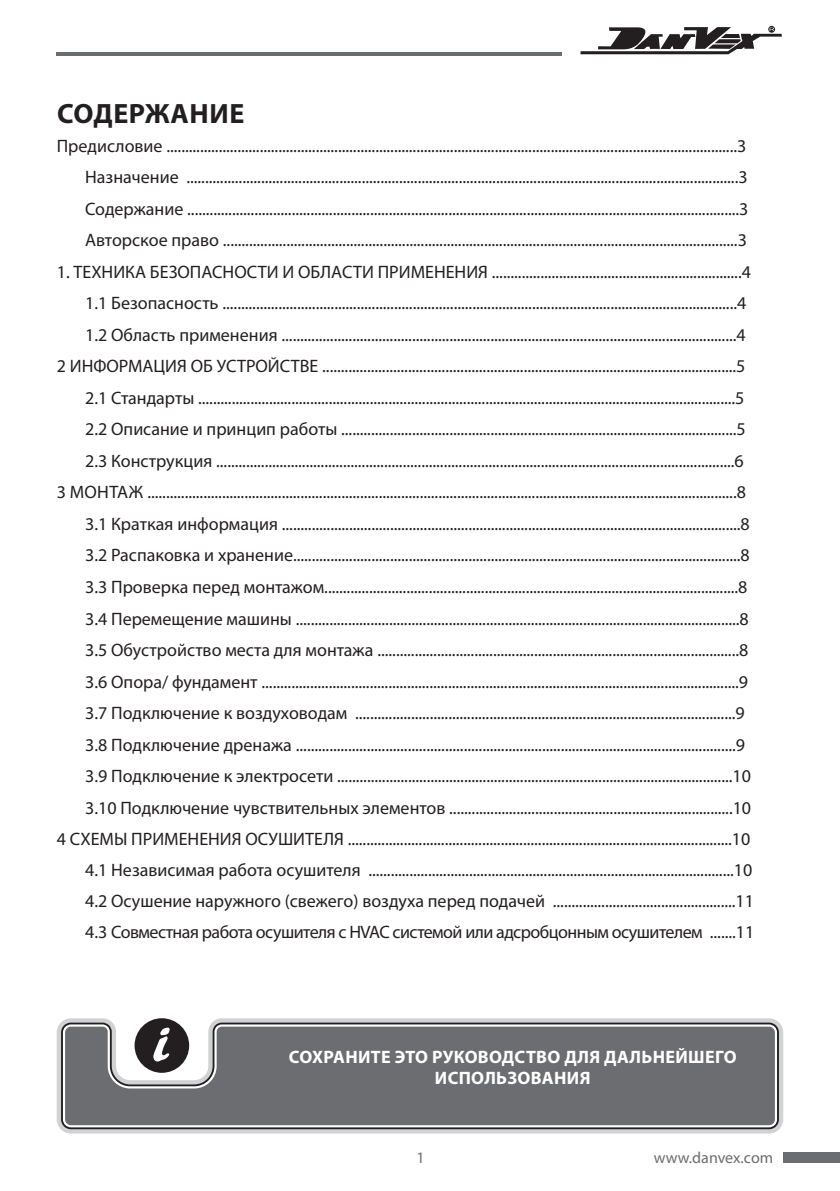
<style>
.page{position:relative;width:840px;height:1191px;background:#fff}
.page>*{position:absolute;margin:0;border:0;box-sizing:border-box;transform-origin:0 0}
.zagolovok{font:700 28px "Myriad Pro";letter-spacing:.02em;color:#231f20}
.soderjanie{font:18px "Myriad Pro";color:#231f20}
.soderjanie-2{font:18px "Myriad Pro";letter-spacing:-.03em;color:#231f20}
.zagolovok-2{font:700 18px/21.6px "Myriad Pro";letter-spacing:.02em;color:#fff;text-align:center}
.t1{font:16px "Myriad Pro";color:#6c6d70}
</style>
<div class="page">
<svg style="left:580px;top:26px;width:201px;height:28px"></svg>
<hr style="left:57px;top:52px;width:504px;height:3px;background:#6c6d70">
<div style="left:782px;top:1151px;width:57px;height:11px;background:#6c6d70"></div>
<svg style="left:57px;top:1018px;width:725px;height:115px;background:#cecfd1"></svg>
<svg style="left:61px;top:1022px;width:717px;height:107px;background:#5e5c5d"></svg>
<svg style="left:63px;top:1024px;width:713px;height:103px;background:#797a7c"></svg>
<div style="left:134px;top:1018px;width:55px;height:54px;background:#231f20;border-radius:50%"></div>
<svg style="left:153px;top:1027px;width:16px;height:34px"></svg>
<p class="zagolovok" style="left:57px;top:95px;width:189px">СОДЕРЖАНИЕ</p>
<p class="soderjanie" style="left:57px;top:135px;width:690px">Предисловие .........................................................................................................................................................3</p>
<p class="soderjanie" style="left:85px;top:166px;width:663px">Назначение ....................................................................................................................................................3</p>
<p class="soderjanie" style="left:85px;top:198px;width:664px">Содержание ....................................................................................................................................................3</p>
<p class="soderjanie" style="left:85px;top:229px;width:663px">Авторское право ..........................................................................................................................................3</p>
<p class="soderjanie" style="left:57px;top:261px;width:695px">1. ТЕХНИКА БЕЗОПАСНОСТИ И ОБЛАСТИ ПРИМЕНЕНИЯ ...................................................................4</p>
<p class="soderjanie" style="left:85px;top:292px;width:662px">1.1 Безопасность ..........................................................................................................................................4</p>
<p class="soderjanie" style="left:85px;top:324px;width:661px">1.2 Область применения ..........................................................................................................................4</p>
<p class="soderjanie" style="left:57px;top:355px;width:690px">2 ИНФОРМАЦИЯ ОБ УСТРОЙСТВЕ ...............................................................................................................5</p>
<p class="soderjanie" style="left:85px;top:387px;width:660px">2.1 Стандарты ................................................................................................................................................5</p>
<p class="soderjanie" style="left:85px;top:418px;width:661px">2.2 Описание и принцип работы ..........................................................................................................5</p>
<p class="soderjanie" style="left:85px;top:450px;width:660px">2.3 Конструкция ...........................................................................................................................................6</p>
<p class="soderjanie" style="left:57px;top:481px;width:690px">3 МОНТАЖ ..............................................................................................................................................................8</p>
<p class="soderjanie" style="left:85px;top:513px;width:666px">3.1 Краткая информация ...........................................................................................................................8</p>
<p class="soderjanie" style="left:85px;top:544px;width:665px">3.2 Распаковка и хранение........................................................................................................................8</p>
<p class="soderjanie" style="left:85px;top:576px;width:663px">3.3 Проверка перед монтажом...............................................................................................................8</p>
<p class="soderjanie" style="left:85px;top:607px;width:665px">3.4 Перемещение машины .......................................................................................................................8</p>
<p class="soderjanie" style="left:85px;top:639px;width:664px">3.5 Обустройство места для монтажа .................................................................................................8</p>
<p class="soderjanie" style="left:85px;top:670px;width:664px">3.6 Опора/ фундамент ................................................................................................................................9</p>
<p class="soderjanie" style="left:85px;top:702px;width:660px">3.7 Подключение к воздуховодам ......................................................................................................9</p>
<p class="soderjanie" style="left:85px;top:733px;width:661px">3.8 Подключение дренажа ......................................................................................................................9</p>
<p class="soderjanie" style="left:85px;top:765px;width:667px">3.9 Подключение к электросети ..........................................................................................................10</p>
<p class="soderjanie" style="left:85px;top:796px;width:667px">3.10 Подключение чувствительных элементов ............................................................................10</p>
<p class="soderjanie" style="left:57px;top:828px;width:694px">4 СХЕМЫ ПРИМЕНЕНИЯ ОСУШИТЕЛЯ .......................................................................................................10</p>
<p class="soderjanie" style="left:85px;top:859px;width:668px">4.1 Независимая работа осушителя ..................................................................................................10</p>
<p class="soderjanie" style="left:85px;top:890px;width:670px">4.2 Осушение наружного (свежего) воздуха перед подачей .................................................11</p>
<p class="soderjanie-2" style="left:85px;top:920px;width:670px">4.3 Совместная работа осушителя с HVAC системой или адсробцонным осушителем .......11</p>
<p class="zagolovok-2" style="left:288px;top:1045px;width:449px">СОХРАНИТЕ ЭТО РУКОВОДСТВО ДЛЯ ДАЛЬНЕЙШЕГО<br>ИСПОЛЬЗОВАНИЯ</p>
<p class="t1" style="left:416px;top:1147px;width:10px">1</p>
<p class="t1" style="left:653px;top:1147px;width:121px">www.danvex.com</p>
</div>
